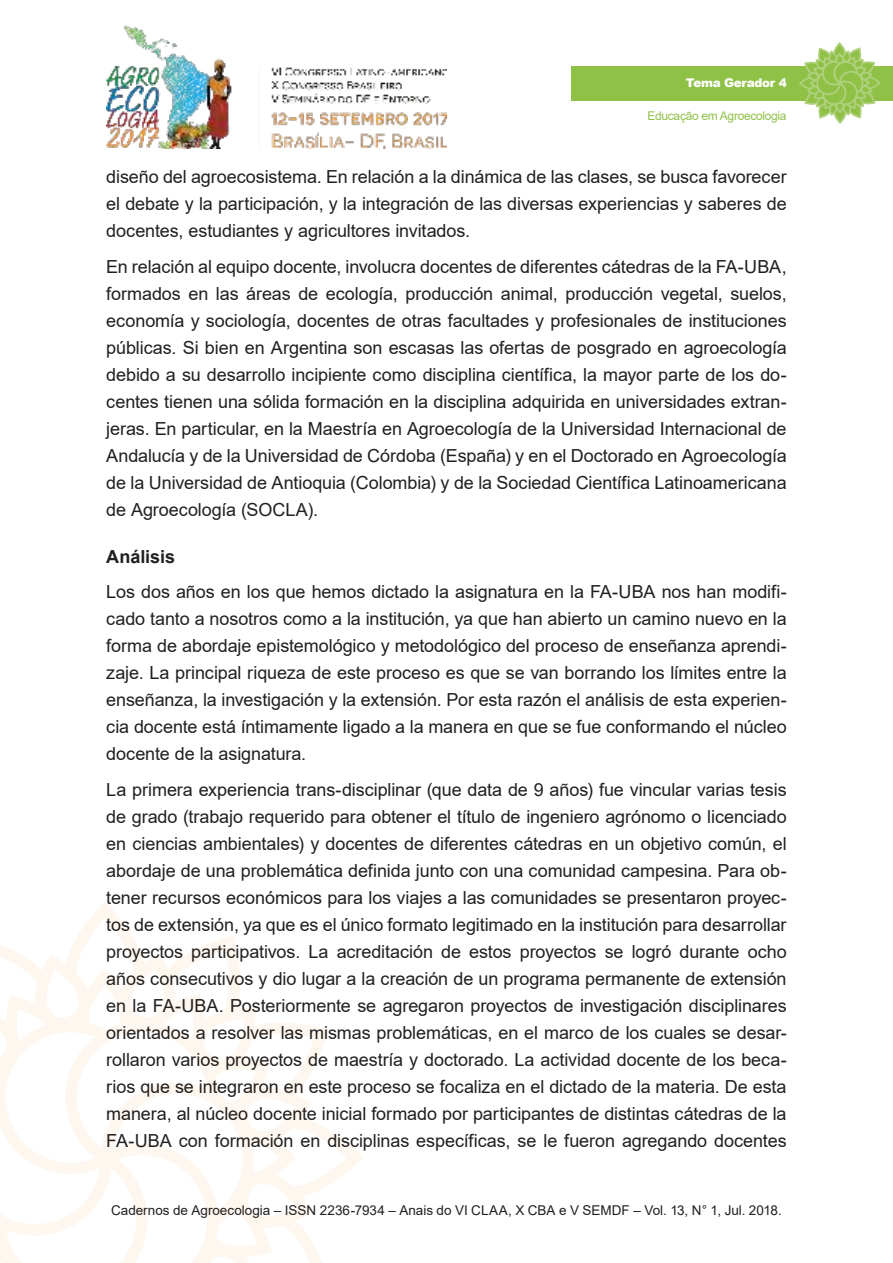
<style>
.page{position:relative;width:893px;height:1263px;background:#fff}
.page>*{position:absolute;margin:0;border:0;box-sizing:border-box;transform-origin:0 0}
.t1{font:18px/27px "Arial";letter-spacing:-.005em;color:#221f1f;text-align:justify}
.t2{font:700 18px "Arial";color:#221f1f}
.t3{font:13.5px "Arial";color:#221f1f}
.t4{font:12px "Arial";letter-spacing:-.025em;color:#8fc147}
.t5{font:900 12px "Arial";letter-spacing:-.025em;color:#fff}
</style>
<div class="page">
<img style="left:106px;top:25px;width:340px;height:124px">
<svg style="left:0;top:910px;width:363px;height:353px"></svg>
<div style="left:571px;top:66px;width:322px;height:34px;background:#8fc147"></div>
<svg style="left:798px;top:43px;width:83px;height:81px"></svg>
<p class="t5" style="left:686px;top:76px;width:102px">Tema Gerador 4</p>
<p class="t4" style="left:647px;top:112px;width:141px">Educação em Agroecologia</p>
<p class="t1" style="left:106px;top:165px;width:682px">diseño del agroecosistema. En relación a la dinámica de las clases, se busca favorecer el debate y la participación, y la integración de las diversas experiencias y saberes de docentes, estudiantes y agricultores invitados.</p>
<p class="t1" style="left:106px;top:255px;width:682px">En relación al equipo docente, involucra docentes de diferentes cátedras de la FA-UBA, formados en las áreas de ecología, producción animal, producción vegetal, suelos, economía y sociología, docentes de otras facultades y profesionales de instituciones públicas. Si bien en Argentina son escasas las ofertas de posgrado en agroecología debido a su desarrollo incipiente como disciplina científica, la mayor parte de los do&shy;centes tienen una sólida formación en la disciplina adquirida en universidades extran&shy;jeras. En particular, en la Maestría en Agroecología de la Universidad Internacional de Andalucía y de la Universidad de Córdoba (España) y en el Doctorado en Agroecología de la Universidad de Antioquia (Colombia) y de la Sociedad Científica Latinoamericana de Agroecología (SOCLA).</p>
<p class="t2" style="left:106px;top:550px;width:70px">Análisis</p>
<p class="t1" style="left:106px;top:580px;width:682px">Los dos años en los que hemos dictado la asignatura en la FA-UBA nos han modifi&shy;cado tanto a nosotros como a la institución, ya que han abierto un camino nuevo en la forma de abordaje epistemológico y metodológico del proceso de enseñanza aprendi&shy;zaje. La principal riqueza de este proceso es que se van borrando los límites entre la enseñanza, la investigación y la extensión. Por esta razón el análisis de esta experien&shy;cia docente está íntimamente ligado a la manera en que se fue conformando el núcleo docente de la asignatura.</p>
<p class="t1" style="left:106px;top:778px;width:682px">La primera experiencia trans-disciplinar (que data de 9 años) fue vincular varias tesis de grado (trabajo requerido para obtener el título de ingeniero agrónomo o licenciado en ciencias ambientales) y docentes de diferentes cátedras en un objetivo común, el abordaje de una problemática definida junto con una comunidad campesina. Para ob&shy;tener recursos económicos para los viajes a las comunidades se presentaron proyec&shy;tos de extensión, ya que es el único formato legitimado en la institución para desarrollar proyectos participativos. La acreditación de estos proyectos se logró durante ocho años consecutivos y dio lugar a la creación de un programa permanente de extensión en la FA-UBA. Posteriormente se agregaron proyectos de investigación disciplinares orientados a resolver las mismas problemáticas, en el marco de los cuales se desar&shy;rollaron varios proyectos de maestría y doctorado. La actividad docente de los beca&shy;rios que se integraron en este proceso se focaliza en el dictado de la materia. De esta manera, al núcleo docente inicial formado por participantes de distintas cátedras de la FA-UBA con formación en disciplinas específicas, se le fueron agregando docentes</p>
<p class="t3" style="left:111px;top:1205px;width:672px">Cadernos de Agroecologia – ISSN 2236-7934 – Anais do VI CLAA, X CBA e V SEMDF – Vol. 13, N° 1, Jul. 2018.</p>
</div>
